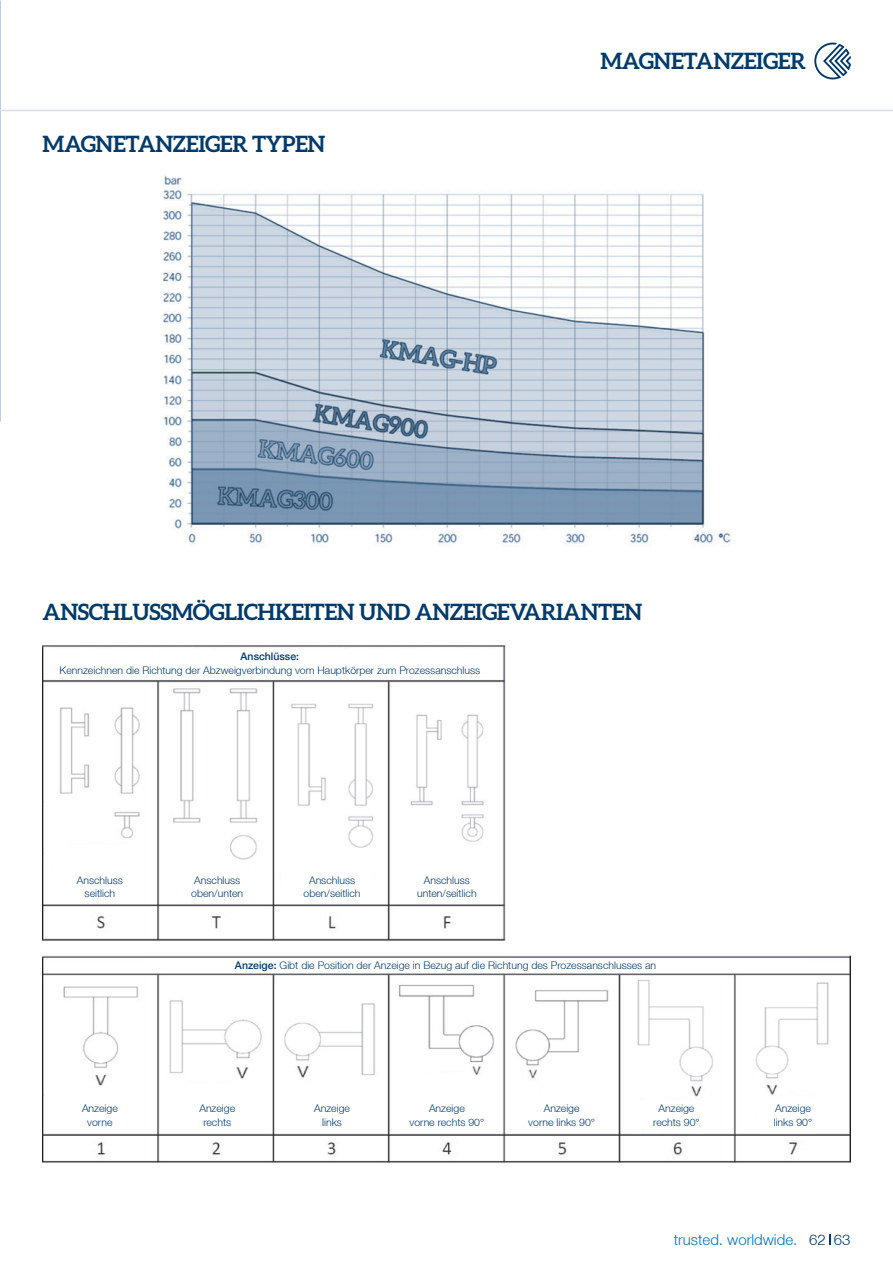
<style>
.page{position:relative;width:893px;height:1263px;background:#fff}
.page>*{position:absolute;margin:0;border:0;box-sizing:border-box;transform-origin:0 0}
.t1{font:700 22.5px "Aleo";letter-spacing:-.02em;color:#003a6a}
.t2{font:300 15px "Helvetica Neue LT";color:#0072bc}
.t3{font:300 10.5px/13.5px "Helvetica Neue LT";color:#003a6a;text-align:center}
.t4{font:500 10.5px "Helvetica Neue LT";color:#003a6a}
.s1{font-weight:500}
.s2{color:#003a6a}
</style>
<div class="page">
<hr style="left:0;top:110px;width:893px;height:1px;background:#d6ddea">
<img style="left:163px;top:175px;width:568px;height:371px">
<img style="left:43px;top:646px;width:807px;height:517px">
<svg style="left:814px;top:43px;width:37px;height:36px"></svg>
<h1 class="t1" style="left:43px;top:130px;width:285px">MAGNETANZEIGER TYPEN</h1>
<h1 class="t1" style="left:600px;top:48px;width:207px">MAGNETANZEIGER</h1>
<h1 class="t1" style="left:43px;top:599px;width:601px">ANSCHLUSSMÖGLICHKEITEN UND ANZEIGEVARIANTEN</h1>
<p class="t4" style="left:241px;top:650px;width:60px">Anschlüsse:</p>
<p class="t3" style="left:60px;top:663px;width:422px">Kennzeichnen die Richtung der Abzweigverbindung vom Hauptkörper zum Prozessanschluss</p>
<p class="t3" style="left:77px;top:873px;width:48px">Anschluss seitlich</p>
<p class="t3" style="left:82px;top:1101px;width:37px">Anzeige vorne</p>
<p class="t3" style="left:191px;top:873px;width:53px;text-align:left">Anschluss oben/unten</p>
<p class="t3" style="left:304px;top:873px;width:58px">Anschluss oben/seitlich</p>
<p class="t3" style="left:417px;top:873px;width:61px">Anschluss unten/seitlich</p>
<p class="t3" style="left:235px;top:958px;width:423px"><span class="s1">Anzeige:</span> Gibt die Position der Anzeige in Bezug auf die Richtung des Prozessanschlusses an</p>
<p class="t3" style="left:199px;top:1101px;width:37px">Anzeige rechts</p>
<p class="t3" style="left:314px;top:1101px;width:37px">Anzeige links</p>
<p class="t3" style="left:409px;top:1101px;width:76px">Anzeige<br>vorne rechts 90°</p>
<p class="t3" style="left:528px;top:1101px;width:68px">Anzeige<br>vorne links 90°</p>
<p class="t3" style="left:653px;top:1101px;width:48px">Anzeige rechts 90°</p>
<p class="t3" style="left:774px;top:1101px;width:40px;text-align:left">Anzeige links 90°</p>
<h2 class="t2" style="left:674px;top:1230px;width:178px">trusted. worldwide. <span class="s2">62 63</span></h2>
</div>
